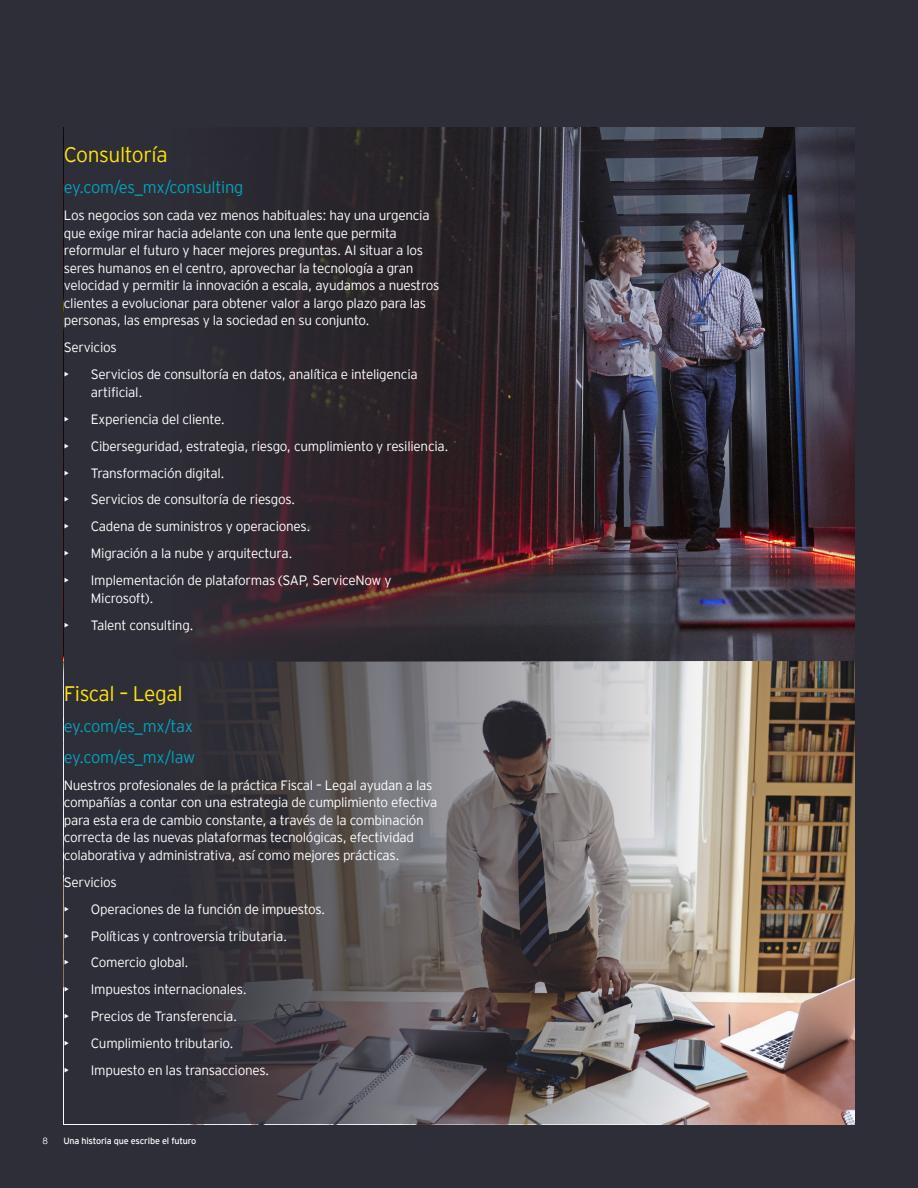
<style>
.page{position:relative;width:918px;height:1188px;background:#2e2e38}
.page>*{position:absolute;margin:0;border:0;box-sizing:border-box;transform-origin:0 0}
.Website__Cover{font:300 21px "EY Interstate";letter-spacing:-.02em;color:#ffe501}
.Website__Cover-2{font:300 16.5px "EY Interstate";letter-spacing:-.02em;color:#00a3bc}
.Website__Cover-3{font:300 13.5px/17.5px "EY Interstate";letter-spacing:-.02em;color:#fff}
.t1{font:9px "EY Interstate";letter-spacing:-.02em;color:#fff}
.t2{font:300 9px "EY Interstate";color:#fff}
</style>
<div class="page">
<svg style="left:200px;top:128px;width:654px;height:534px"></svg>
<img style="left:202px;top:662px;width:652px;height:462px">
<p class="Website__Cover" style="left:64px;top:140px;width:105px">Consultoría</p>
<p class="Website__Cover-2" style="left:64px;top:176px;width:181px">ey.com/es_mx/consulting</p>
<p class="Website__Cover-3" style="left:64px;top:206px;width:377px">Los negocios son cada vez menos habituales: hay una urgencia que exige mirar hacia adelante con una lente que permita reformular el futuro y hacer mejores preguntas. Al situar a los seres humanos en el centro, aprovechar la tecnología a gran velocidad y permitir la innovación a escala, ayudamos a nuestros clientes a evolucionar para obtener valor a largo plazo para las personas, las empresas y la sociedad en su conjunto.</p>
<p class="Website__Cover-3" style="left:64px;top:338px;width:54px">Servicios</p>
<p class="Website__Cover-3" style="left:91px;top:365px;width:328px;text-indent:-27px">• Servicios de consultoría en datos, analítica e inteligencia artificial.</p>
<p class="Website__Cover-3" style="left:64px;top:409px;width:163px">• Experiencia del cliente.</p>
<p class="Website__Cover-3" style="left:64px;top:436px;width:386px">• Ciberseguridad, estrategia, riesgo, cumplimiento y resiliencia.</p>
<p class="Website__Cover-3" style="left:64px;top:463px;width:162px">• Transformación digital.</p>
<p class="Website__Cover-3" style="left:64px;top:490px;width:233px">• Servicios de consultoría de riesgos.</p>
<p class="Website__Cover-3" style="left:64px;top:517px;width:248px">• Cadena de suministros y operaciones.</p>
<p class="Website__Cover-3" style="left:64px;top:544px;width:230px">• Migración a la nube y arquitectura.</p>
<p class="Website__Cover-3" style="left:91px;top:571px;width:302px;text-indent:-27px">• Implementación de plataformas (SAP, ServiceNow y<br>Microsoft).</p>
<p class="Website__Cover-3" style="left:64px;top:615px;width:131px">• Talent consulting.</p>
<p class="Website__Cover" style="left:64px;top:679px;width:120px">Fiscal – Legal</p>
<p class="Website__Cover-2" style="left:64px;top:714px;width:131px">ey.com/es_mx/tax</p>
<p class="Website__Cover-2" style="left:64px;top:745px;width:133px">ey.com/es_mx/law</p>
<p class="Website__Cover-3" style="left:64px;top:775px;width:375px">Nuestros profesionales de la práctica Fiscal – Legal ayudan a las compañías a contar con una estrategia de cumplimiento efectiva para esta era de cambio constante, a través de la combinación correcta de las nuevas plataformas tecnológicas, efectividad colaborativa y administrativa, así como mejores prácticas.</p>
<p class="Website__Cover-3" style="left:64px;top:872px;width:54px">Servicios</p>
<p class="Website__Cover-3" style="left:64px;top:899px;width:263px">• Operaciones de la función de impuestos.</p>
<p class="Website__Cover-3" style="left:64px;top:926px;width:225px">• Políticas y controversia tributaria.</p>
<p class="Website__Cover-3" style="left:64px;top:953px;width:126px">• Comercio global.</p>
<p class="Website__Cover-3" style="left:64px;top:980px;width:185px">• Impuestos internacionales.</p>
<p class="Website__Cover-3" style="left:64px;top:1007px;width:175px">• Precios de Transferencia.</p>
<p class="Website__Cover-3" style="left:64px;top:1034px;width:171px">• Cumplimiento tributario.</p>
<p class="Website__Cover-3" style="left:64px;top:1061px;width:207px">• Impuesto en las transacciones.</p>
<p class="t2" style="left:43px;top:1134px;width:7px">8</p>
<p class="t1" style="left:63px;top:1134px;width:134px">Una historia que escribe el futuro</p>
</div>
